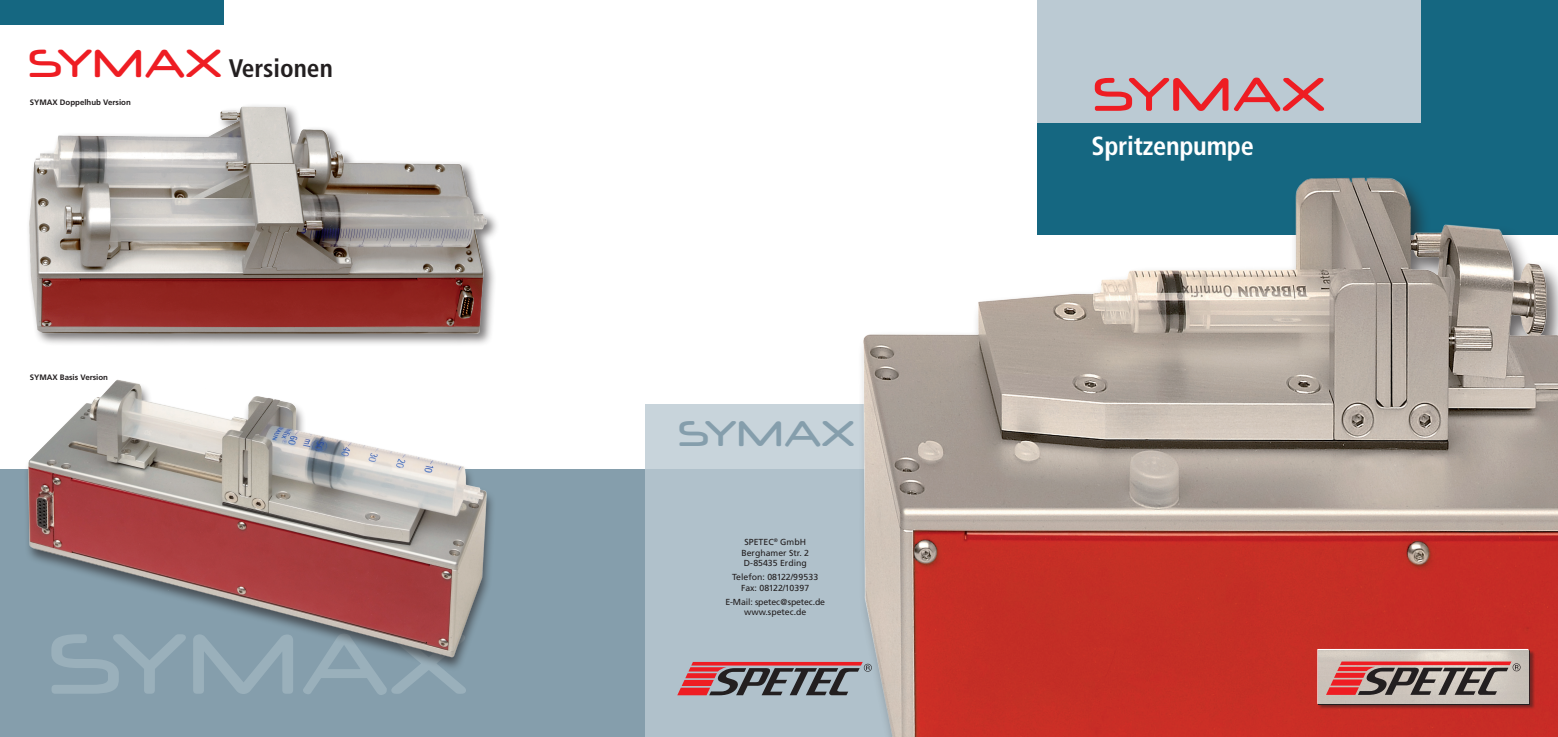
<style>
.page{position:relative;width:1558px;height:737px;background:#fff}
.page>*{position:absolute;margin:0;border:0;box-sizing:border-box;transform-origin:0 0}
.t1{font:500 94.94px "Neuropol";letter-spacing:.01em;color:#9ab0bb}
.t2{font:500 52.5px "Neuropol";letter-spacing:.01em;color:#ee1d23}
.t3{font:500 39.9px "Neuropol";letter-spacing:.01em;color:#859eac}
.t4{font:700 condensed 26.25px "Frutiger";letter-spacing:-.01em;color:#fff}
.t5{font:700 condensed 25.38px "Frutiger";color:#231f20}
.t6{font:8.75px/10.5px "Frutiger";color:#231f20;text-align:center}
.t7{font:700 7.88px "Frutiger";color:#231f20}
.s1{font-family:"Neuropol";font-weight:500;font-stretch:normal;font-size:43.75px;color:#ee1d23}
</style>
<div class="page">
<div style="left:1037px;top:0;width:521px;height:234px;background:#156781"></div>
<div style="left:0;top:469px;width:1558px;height:268px;background:#859eac"></div>
<div style="left:1037px;top:0;width:383px;height:123px;background:#bbcad3"></div>
<div style="left:645px;top:404px;width:260px;height:333px;background:linear-gradient(to bottom,#c0ced6,#a9bcc7)"></div>
<img style="left:816px;top:106px;width:742px;height:631px">
<div style="left:1317px;top:650px;width:218px;height:60px;background:#231f20;opacity:.5"></div>
<div style="left:1318px;top:650px;width:211px;height:55px;border:1px solid #231f20"></div>
<div style="left:1317px;top:649px;width:211px;height:55px;border:2px solid #fff"></div>
<img style="left:1318px;top:650px;width:210px;height:54px">
<div style="left:0;top:0;width:223px;height:25px;background:#156781"></div>
<div style="left:26px;top:103px;width:474px;height:244px;background:#231f20;opacity:.6"></div>
<img style="left:29px;top:107px;width:432px;height:227px">
<img style="left:27px;top:379px;width:466px;height:289px">
<svg style="left:677px;top:662px;width:195px;height:33px;background:#937178"></svg>
<svg style="left:1326px;top:661px;width:194px;height:34px;background:#a57673"></svg>
<h3 class="t5" style="left:27px;top:53px;width:307px"><span class="s1">Symax</span> Versionen</h3>
<p class="t7" style="left:30px;top:98px;width:103px">SYMAX Doppelhub Version</p>
<p class="t7" style="left:30px;top:372px;width:80px">SYMAX Basis Version</p>
<h1 class="t1" style="left:46px;top:623px;width:422px">Symax</h1>
<h3 class="t3" style="left:677px;top:417px;width:178px">Symax</h3>
<p class="t6" style="left:741px;top:537px;width:69px">SPETEC<sup>®</sup> GmbH<br>Berghamer Str. 2<br>D-85435 Erding</p>
<p class="t6" style="left:732px;top:572px;width:88px">Telefon: 08122/99533<br>Fax: 08122/10397</p>
<p class="t6" style="left:725px;top:596px;width:101px">E-Mail: spetec@spetec.de www.spetec.de</p>
<h2 class="t2" style="left:1091px;top:72px;width:234px">Symax</h2>
<h3 class="t4" style="left:1091px;top:130px;width:164px">Spritzenpumpe</h3>
</div>
